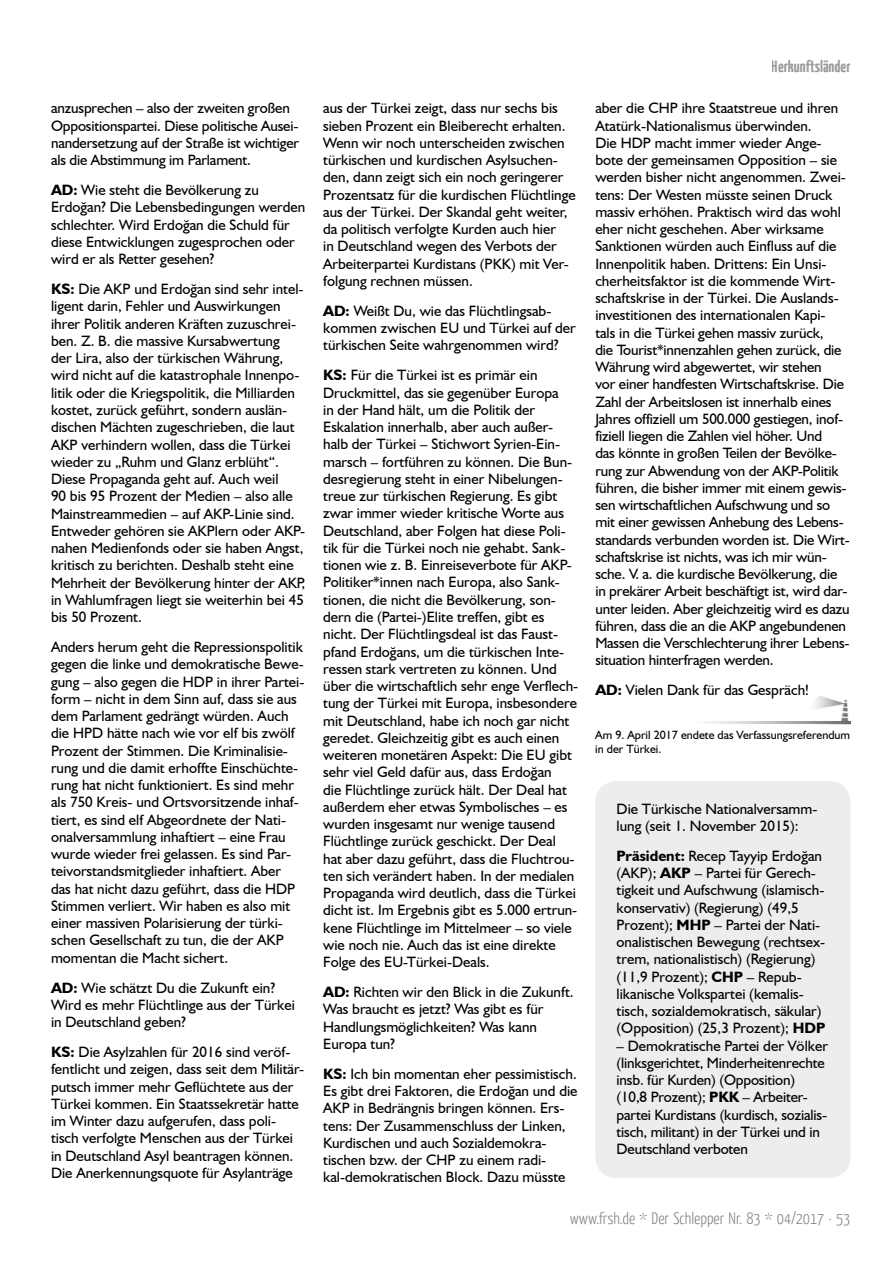
<style>
.page{position:relative;width:893px;height:1263px;background:#fff}
.page>*{position:absolute;margin:0;border:0;box-sizing:border-box;transform-origin:0 0}
.t1{font:300 16.5px "Yanone Kaffeesatz";color:#878787}
.t2{font:700 16.5px "Yanone Kaffeesatz";color:#575756}
.t3{font:15px/17.2px "Humanist 521 BT";color:#000}
.t4{font:12px/13.5px "Humanist 521 BT";color:#000}
.s1{font-weight:700}
</style>
<div class="page">
<div style="left:595px;top:781px;width:255px;height:397px;background:#ededed;border-radius:21px"></div>
<img style="left:811px;top:696px;width:39px;height:29px">
<img style="left:709px;top:722px;width:141px;height:1px">
<p class="t3" style="left:51px;top:99px;width:250px">anzusprechen – also der zweiten großen Oppositionspartei. Diese politische Ausei&shy;nandersetzung auf der Straße ist wichtiger als die Abstimmung im Parlament.</p>
<p class="t3" style="left:51px;top:181px;width:256px"><span class="s1">AD:</span> Wie steht die Bevölkerung zu Erdoğan? Die Lebensbedingungen werden schlechter. Wird Erdoğan die Schuld für diese Entwicklungen zugesprochen oder wird er als Retter gesehen?</p>
<p class="t3" style="left:51px;top:280px;width:256px"><span class="s1">KS:</span> Die AKP und Erdoğan sind sehr intel&shy;ligent darin, Fehler und Auswirkungen ihrer Politik anderen Kräften zuzuschrei&shy;ben. Z. B. die massive Kursabwertung<br>der Lira, also der türkischen Währung, wird nicht auf die katastrophale Innenpo&shy;litik oder die Kriegspolitik, die Milliarden kostet, zurück geführt, sondern auslän&shy;dischen Mächten zugeschrieben, die laut AKP verhindern wollen, dass die Türkei wieder zu „Ruhm und Glanz erblüht“.<br>Diese Propaganda geht auf. Auch weil<br>90 bis 95 Prozent der Medien – also alle Mainstreammedien – auf AKP-Linie sind.<br>Entweder gehören sie AKPlern oder AKP&shy;nahen Medienfonds oder sie haben Angst, kritisch zu berichten. Deshalb steht eine Mehrheit der Bevölkerung hinter der AKP, in Wahlumfragen liegt sie weiterhin bei 45 bis 50 Prozent.</p>
<p class="t3" style="left:51px;top:638px;width:255px">Anders herum geht die Repressionspolitik gegen die linke und demokratische Bewe&shy;gung – also gegen die HDP in ihrer Partei&shy;form – nicht in dem Sinn auf, dass sie aus dem Parlament gedrängt würden. Auch die HPD hätte nach wie vor elf bis zwölf Prozent der Stimmen. Die Kriminalisie&shy;rung und die damit erhoffte Einschüchte&shy;rung hat nicht funktioniert. Es sind mehr als 750 Kreis- und Ortsvorsitzende inhaf&shy;tiert, es sind elf Abgeordnete der Nati&shy;onalversammlung inhaftiert – eine Frau wurde wieder frei gelassen. Es sind Par&shy;teivorstandsmitglieder inhaftiert. Aber das hat nicht dazu geführt, dass die HDP Stimmen verliert. Wir haben es also mit einer massiven Polarisierung der türki&shy;schen Gesellschaft zu tun, die der AKP momentan die Macht sichert.</p>
<p class="t3" style="left:51px;top:978px;width:245px"><span class="s1">AD:</span> Wie schätzt Du die Zukunft ein?<br>Wird es mehr Flüchtlinge aus der Türkei in Deutschland geben?</p>
<p class="t3" style="left:51px;top:1043px;width:255px"><span class="s1">KS:</span> Die Asylzahlen für 2016 sind veröf&shy;fentlicht und zeigen, dass seit dem Militär&shy;putsch immer mehr Geflüchtete aus der Türkei kommen. Ein Staatssekretär hatte im Winter dazu aufgerufen, dass poli&shy;tisch verfolgte Menschen aus der Türkei in Deutschland Asyl beantragen können.<br>Die Anerkennungsquote für Asylanträge</p>
<p class="t3" style="left:323px;top:99px;width:254px">aus der Türkei zeigt, dass nur sechs bis sieben Prozent ein Bleiberecht erhalten.<br>Wenn wir noch unterscheiden zwischen türkischen und kurdischen Asylsuchen&shy;den, dann zeigt sich ein noch geringerer Prozentsatz für die kurdischen Flüchtlinge aus der Türkei. Der Skandal geht weiter, da politisch verfolgte Kurden auch hier<br>in Deutschland wegen des Verbots der Arbeiterpartei Kurdistans (PKK) mit Ver&shy;folgung rechnen müssen.</p>
<p class="t3" style="left:323px;top:302px;width:254px"><span class="s1">AD:</span> Weißt Du, wie das Flüchtlingsab&shy;kommen zwischen EU und Türkei auf der türkischen Seite wahrgenommen wird?</p>
<p class="t3" style="left:323px;top:366px;width:257px"><span class="s1">KS:</span> Für die Türkei ist es primär ein Druckmittel, das sie gegenüber Europa<br>in der Hand hält, um die Politik der Eskalation innerhalb, aber auch außer&shy;halb der Türkei – Stichwort Syrien-Ein&shy;marsch – fortführen zu können. Die Bun&shy;desregierung steht in einer Nibelungen&shy;treue zur türkischen Regierung. Es gibt zwar immer wieder kritische Worte aus Deutschland, aber Folgen hat diese Poli&shy;tik für die Türkei noch nie gehabt. Sank&shy;tionen wie z. B. Einreiseverbote für AKP-Politiker*innen nach Europa, also Sank&shy;tionen, die nicht die Bevölkerung, son&shy;dern die (Partei-)Elite treffen, gibt es nicht. Der Flüchtlingsdeal ist das Faust&shy;pfand Erdoğans, um die türkischen Inte&shy;ressen stark vertreten zu können. Und über die wirtschaftlich sehr enge Verflech&shy;tung der Türkei mit Europa, insbesondere mit Deutschland, habe ich noch gar nicht geredet. Gleichzeitig gibt es auch einen weiteren monetären Aspekt: Die EU gibt sehr viel Geld dafür aus, dass Erdoğan<br>die Flüchtlinge zurück hält. Der Deal hat außerdem eher etwas Symbolisches – es wurden insgesamt nur wenige tausend Flüchtlinge zurück geschickt. Der Deal hat aber dazu geführt, dass die Fluchtrou&shy;ten sich verändert haben. In der medialen Propaganda wird deutlich, dass die Türkei dicht ist. Im Ergebnis gibt es 5.000 ertrun&shy;kene Flüchtlinge im Mittelmeer – so viele wie noch nie. Auch das ist eine direkte Folge des EU-Türkei-Deals.</p>
<p class="t3" style="left:323px;top:983px;width:252px"><span class="s1">AD:</span> Richten wir den Blick in die Zukunft.<br>Was braucht es jetzt? Was gibt es für<br>Handlungsmöglichkeiten? Was kann<br>Europa tun?</p>
<p class="t3" style="left:323px;top:1065px;width:256px"><span class="s1">KS:</span> Ich bin momentan eher pessimistisch.<br>Es gibt drei Faktoren, die Erdoğan und die AKP in Bedrängnis bringen können. Ers&shy;tens: Der Zusammenschluss der Linken, Kurdischen und auch Sozialdemokra&shy;tischen bzw. der CHP zu einem radi&shy;kal-demokratischen Block. Dazu müsste</p>
<p class="t2" style="left:772px;top:55px;width:80px">Herkunftsländer</p>
<p class="t3" style="left:595px;top:99px;width:256px">aber die CHP ihre Staatstreue und ihren Atatürk-Nationalismus überwinden.<br>Die HDP macht immer wieder Ange&shy;bote der gemeinsamen Opposition – sie werden bisher nicht angenommen. Zwei&shy;tens: Der Westen müsste seinen Druck massiv erhöhen. Praktisch wird das wohl eher nicht geschehen. Aber wirksame Sanktionen würden auch Einfluss auf die Innenpolitik haben. Drittens: Ein Unsi&shy;cherheitsfaktor ist die kommende Wirt&shy;schaftskrise in der Türkei. Die Auslands&shy;investitionen des internationalen Kapi-<br>tals in die Türkei gehen massiv zurück,<br>die Tourist*innenzahlen gehen zurück, die Währung wird abgewertet, wir stehen<br>vor einer handfesten Wirtschaftskrise. Die Zahl der Arbeitslosen ist innerhalb eines Jahres offiziell um 500.000 gestiegen, inof&shy;fiziell liegen die Zahlen viel höher. Und<br>das könnte in großen Teilen der Bevölke&shy;rung zur Abwendung von der AKP-Politik führen, die bisher immer mit einem gewis&shy;sen wirtschaftlichen Aufschwung und so mit einer gewissen Anhebung des Lebens&shy;standards verbunden worden ist. Die Wirt&shy;schaftskrise ist nichts, was ich mir wün&shy;sche. V. a. die kurdische Bevölkerung, die in prekärer Arbeit beschäftigt ist, wird dar&shy;unter leiden. Aber gleichzeitig wird es dazu führen, dass die an die AKP angebundenen Massen die Verschlechterung ihrer Lebens&shy;situation hinterfragen werden.</p>
<p class="t3" style="left:595px;top:681px;width:215px"><span class="s1">AD:</span> Vielen Dank für das Gespräch!</p>
<p class="t4" style="left:595px;top:728px;width:256px">Am 9. April 2017 endete das Verfassungsreferendum in der Türkei.</p>
<p class="t3" style="left:617px;top:800px;width:202px">Die Türkische Nationalversamm&shy;lung (seit 1. November 2015):</p>
<p class="t3" style="left:617px;top:847px;width:210px"><span class="s1">Präsident:</span> Recep Tayyip Erdoğan (AKP); <span class="s1">AKP</span> – Partei für Gerech&shy;tigkeit und Aufschwung (islamisch&shy;konservativ) (Regierung) (49,5<br>Prozent); <span class="s1">MHP</span> – Partei der Nati&shy;onalistischen Bewegung (rechtsex&shy;trem, nationalistisch) (Regierung) (11,9 Prozent); <span class="s1">CHP</span> – Repub&shy;likanische Volkspartei (kemalis&shy;tisch, sozialdemokratisch, säkular) (Opposition) (25,3 Prozent); <span class="s1">HDP</span></p>
<p class="t3" style="left:617px;top:1037px;width:213px">– Demokratische Partei der Völker (linksgerichtet, Minderheitenrechte insb. für Kurden) (Opposition) (10,8 Prozent); <span class="s1">PKK</span> – Arbeiter&shy;partei Kurdistans (kurdisch, sozialis&shy;tisch, militant) in der Türkei und in Deutschland verboten</p>
<p class="t1" style="left:570px;top:1208px;width:282px">www.frsh.de * Der Schlepper Nr. 83 * 04/2017 · 53</p>
</div>
